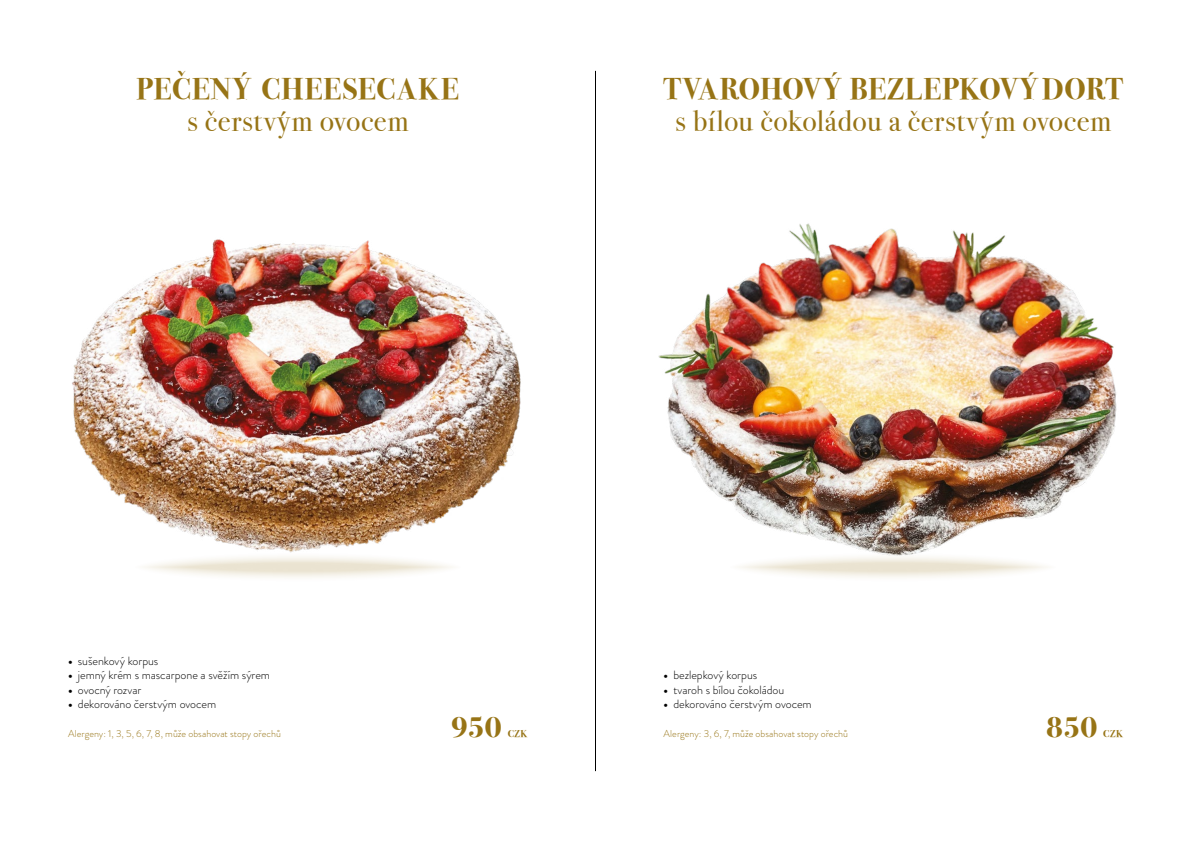
<style>
.page{position:relative;width:1191px;height:842px;background:#fff}
.page>*{position:absolute;margin:0;border:0;box-sizing:border-box;transform-origin:0 0}
.t1{font:700 30px "Bodoni Svty Two ITCTT";letter-spacing:.02em;color:#977416}
.t2{font:30px "Bodoni Svty Two ITCTT";letter-spacing:.02em;color:#977416}
.t3{font:300 12px "Brandon Grotesque";letter-spacing:-.005em;color:#000}
.t4{font:300 10px "Brandon Grotesque";letter-spacing:.005em;color:#977416}
.t5{font:700 10px "Bodoni Svty Two ITCTT";letter-spacing:.045em;color:#977416}
.s1{font-weight:700}
</style>
<div class="page">
<img style="left:72px;top:239px;width:449px;height:339px">
<img style="left:658px;top:223px;width:459px;height:355px">
<hr style="left:595px;top:71px;width:1px;height:700px;background:#000">
<h1 class="t1" style="left:137px;top:64px;width:324px">PEČENÝ CHEESECAKE</h1>
<h1 class="t2" style="left:187px;top:96px;width:223px">s čerstvým ovocem</h1>
<h1 class="t1" style="left:663px;top:64px;width:461px">TVAROHOVÝ BEZLEPKOVÝ DORT</h1>
<h1 class="t2" style="left:675px;top:96px;width:437px">s bílou čokoládou a čerstvým ovocem</h1>
<p class="t3" style="left:68px;top:653px;width:92px"><span class="s1">•</span> sušenkový korpus</p>
<p class="t3" style="left:68px;top:667px;width:204px"><span class="s1">•</span> jemný krém s mascarpone a svěžím sýrem</p>
<p class="t3" style="left:68px;top:681px;width:75px"><span class="s1">•</span> ovocný rozvar</p>
<p class="t3" style="left:68px;top:696px;width:150px"><span class="s1">•</span> dekorováno čerstvým ovocem</p>
<p class="t4" style="left:68px;top:727px;width:214px">Alergeny: 1, 3, 5, 6, 7, 8, může obsahovat stopy ořechů</p>
<h1 class="t1" style="left:451px;top:702px;width:52px">950</h1>
<p class="t5" style="left:508px;top:725px;width:21px">CZK</p>
<p class="t3" style="left:663px;top:667px;width:95px"><span class="s1">•</span> bezlepkový korpus</p>
<p class="t3" style="left:663px;top:681px;width:122px"><span class="s1">•</span> tvaroh s bílou čokoládou</p>
<p class="t3" style="left:663px;top:696px;width:150px"><span class="s1">•</span> dekorováno čerstvým ovocem</p>
<p class="t4" style="left:663px;top:727px;width:186px">Alergeny: 3, 6, 7, může obsahovat stopy ořechů</p>
<h1 class="t1" style="left:1046px;top:702px;width:53px">850</h1>
<p class="t5" style="left:1103px;top:725px;width:21px">CZK</p>
</div>
